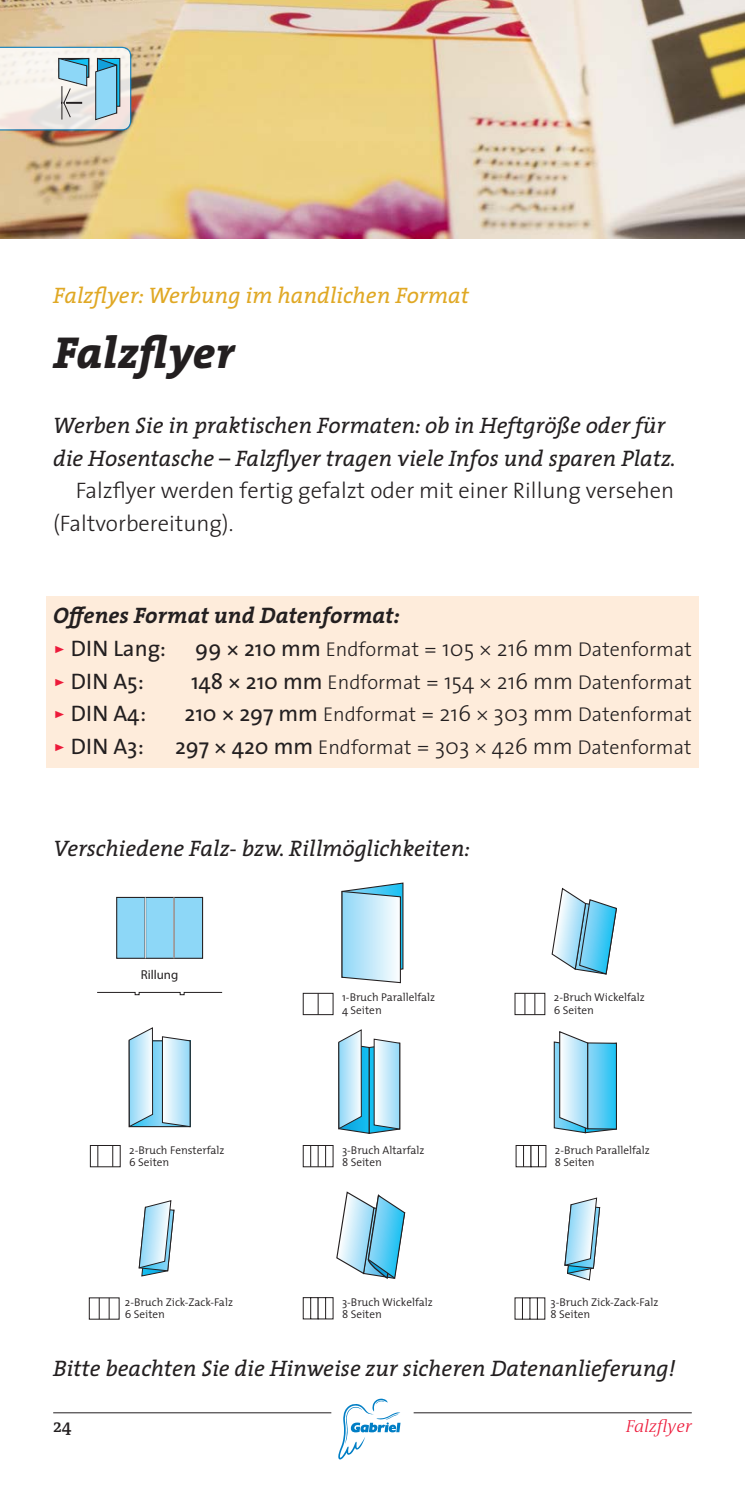
<style>
.page{position:relative;width:745px;height:1489px;background:#fff}
.page>*{position:absolute;margin:0;border:0;box-sizing:border-box;transform-origin:0 0}
._101_Headline_Inhalt{font:italic 800 45px "The Serif";color:#231f20}
._200_Subhead{font:italic 22.5px/32.5px "The Serif";color:#231f20}
._300_Fliesstext_mit{font:300 22.5px/32.5px "The Sans";color:#231f20}
._200_Subhead-2{font:italic 22.5px "The Serif";color:#e0a824}
.t1{font:22.5px "The Sans";color:#231f20}
._210_Subhead_Bold{font:italic 700 22.5px "The Serif";color:#231f20}
.t2{font:300 20px "The Sans";color:#231f20}
.t3{font:italic 300 17.5px "The Antiqua B";letter-spacing:.01em;color:#ed1a3a}
.t4{font:600 17.5px "The Antiqua B";color:#231f20}
.t5{font:13px "Myriad Pro";color:#231f20}
.t6{font:300 11.25px/12px "The Mix";color:#231f20}
.s1{font-family:"The Sans Semi Light Expert";color:#ed1a3a}
.s2{font-weight:400;font-size:22.5px}
.s3{font-size:22.5px}
</style>
<div class="page">
<hr style="left:413px;top:1412px;width:278px;height:1px;background:#231f20">
<hr style="left:53px;top:1412px;width:278px;height:1px;background:#231f20">
<svg style="left:338px;top:1398px;width:62px;height:61px"></svg>
<img style="left:0;top:0;width:744px;height:238px">
<svg style="left:341px;top:882px;width:63px;height:101px;background:#b3d9e9"></svg>
<div style="left:303px;top:993px;width:30px;height:21px;background:#fff;border:1px solid #231f20"></div>
<svg style="left:317px;top:993px;width:1px;height:21px"></svg>
<div style="left:129px;top:1040px;width:61px;height:86px;background:#83d5f7"></div>
<div style="left:90px;top:1145px;width:30px;height:21px;background:#fff;border:1px solid #231f20"></div>
<svg style="left:97px;top:1145px;width:1px;height:21px"></svg>
<svg style="left:112px;top:1145px;width:1px;height:21px"></svg>
<svg style="left:128px;top:1027px;width:26px;height:100px;background:#afd3e3"></svg>
<svg style="left:161px;top:1036px;width:30px;height:91px;background:#b5d5e4"></svg>
<svg style="left:530px;top:1145px;width:16px;height:22px"></svg>
<svg style="left:553px;top:1031px;width:64px;height:102px;background:#8fcde4"></svg>
<svg style="left:534px;top:993px;width:1px;height:21px"></svg>
<svg style="left:524px;top:993px;width:1px;height:21px"></svg>
<svg style="left:551px;top:887px;width:66px;height:88px"></svg>
<svg style="left:109px;top:1297px;width:1px;height:21px"></svg>
<svg style="left:99px;top:1297px;width:1px;height:21px"></svg>
<svg style="left:138px;top:1200px;width:36px;height:76px"></svg>
<div style="left:303px;top:1145px;width:30px;height:21px;background:#fff;border:1px solid #231f20"></div>
<svg style="left:310px;top:1145px;width:1px;height:21px"></svg>
<svg style="left:317px;top:1145px;width:1px;height:21px"></svg>
<svg style="left:325px;top:1145px;width:1px;height:21px"></svg>
<svg style="left:338px;top:1029px;width:62px;height:105px"></svg>
<svg style="left:302px;top:1297px;width:31px;height:22px"></svg>
<svg style="left:336px;top:1191px;width:69px;height:88px"></svg>
<svg style="left:514px;top:1297px;width:31px;height:22px"></svg>
<svg style="left:564px;top:1197px;width:36px;height:83px"></svg>
<svg style="left:97px;top:991px;width:125px;height:4px"></svg>
<div style="left:116px;top:896px;width:87px;height:62px;background:#8dd7f7;border:1px solid #231f20"></div>
<hr style="left:173px;top:897px;width:2px;height:61px;background:#231f20">
<hr style="left:173px;top:897px;width:1px;height:61px;background:#fff">
<hr style="left:144px;top:897px;width:2px;height:61px;background:#231f20">
<hr style="left:145px;top:897px;width:1px;height:61px;background:#fff">
<div style="left:46px;top:596px;width:652px;height:171px;background:#feecdb"></div>
<svg style="left:0;top:47px;width:131px;height:83px"></svg>
<p class="_200_Subhead-2" style="left:53px;top:277px;width:417px">Falzflyer: Werbung im handlichen Format</p>
<p class="_101_Headline_Inhalt" style="left:53px;top:315px;width:182px">Falzflyer</p>
<p class="_200_Subhead" style="left:53px;top:409px;width:623px">Werben Sie in praktischen Formaten: ob in Heftgröße oder für die Hosentasche – Falzflyer tragen viele Infos und sparen Platz.</p>
<p class="_300_Fliesstext_mit" style="left:53px;top:474px;width:622px;text-indent:22px">Falzflyer werden fertig gefalzt oder mit einer Rillung versehen (Faltvorbereitung).</p>
<p class="_210_Subhead_Bold" style="left:53px;top:597px;width:348px">Offenes Format und Datenformat:</p>
<p class="t1" style="left:53px;top:629px;width:114px"><span class="s1">ÿ</span> DIN Lang:</p>
<p class="t2" style="left:195px;top:632px;width:497px"><span class="s2">99 × 210 mm</span> Endformat <span class="s3">= 105 × 216 mm</span> Datenformat</p>
<p class="t1" style="left:53px;top:662px;width:92px"><span class="s1">ÿ</span> DIN A5:</p>
<p class="t2" style="left:191px;top:665px;width:502px"><span class="s2">148 × 210 mm</span> Endformat <span class="s3">= 154 × 216 mm</span> Datenformat</p>
<p class="t1" style="left:53px;top:694px;width:94px"><span class="s1">ÿ</span> DIN A4:</p>
<p class="t2" style="left:184px;top:697px;width:508px"><span class="s2">210 × 297 mm</span> Endformat <span class="s3">= 216 × 303 mm</span> Datenformat</p>
<p class="t1" style="left:53px;top:727px;width:92px"><span class="s1">ÿ</span> DIN A3:</p>
<p class="t2" style="left:175px;top:730px;width:517px"><span class="s2">297 × 420 mm</span> Endformat <span class="s3">= 303 × 426 mm</span> Datenformat</p>
<p class="_200_Subhead" style="left:53px;top:831px;width:418px">Verschiedene Falz- bzw. Rillmöglichkeiten:</p>
<p class="t5" style="left:141px;top:966px;width:39px">Rillung</p>
<p class="t6" style="left:342px;top:991px;width:95px">1-Bruch Parallelfalz<br>4 Seiten</p>
<p class="t6" style="left:553px;top:991px;width:93px">2-Bruch Wickelfalz<br>6 Seiten</p>
<p class="t6" style="left:129px;top:1143px;width:97px">2-Bruch Fensterfalz<br>6 Seiten</p>
<p class="t6" style="left:554px;top:1143px;width:96px">2-Bruch Parallelfalz<br>8 Seiten</p>
<p class="t6" style="left:342px;top:1143px;width:84px">3-Bruch Altarfalz<br>8 Seiten</p>
<p class="t6" style="left:125px;top:1295px;width:110px">2-Bruch Zick-Zack-Falz<br>6 Seiten</p>
<p class="t6" style="left:342px;top:1295px;width:92px">3-Bruch Wickelfalz<br>8 Seiten</p>
<p class="t6" style="left:550px;top:1295px;width:109px">3-Bruch Zick-Zack-Falz<br>8 Seiten</p>
<p class="_200_Subhead" style="left:53px;top:1351px;width:623px">Bitte beachten Sie die Hinweise zur sicheren Datenanlieferung!</p>
<h3 class="t4" style="left:53px;top:1416px;width:20px">24</h3>
<h3 class="t3" style="left:625px;top:1416px;width:67px">Falzflyer</h3>
</div>
